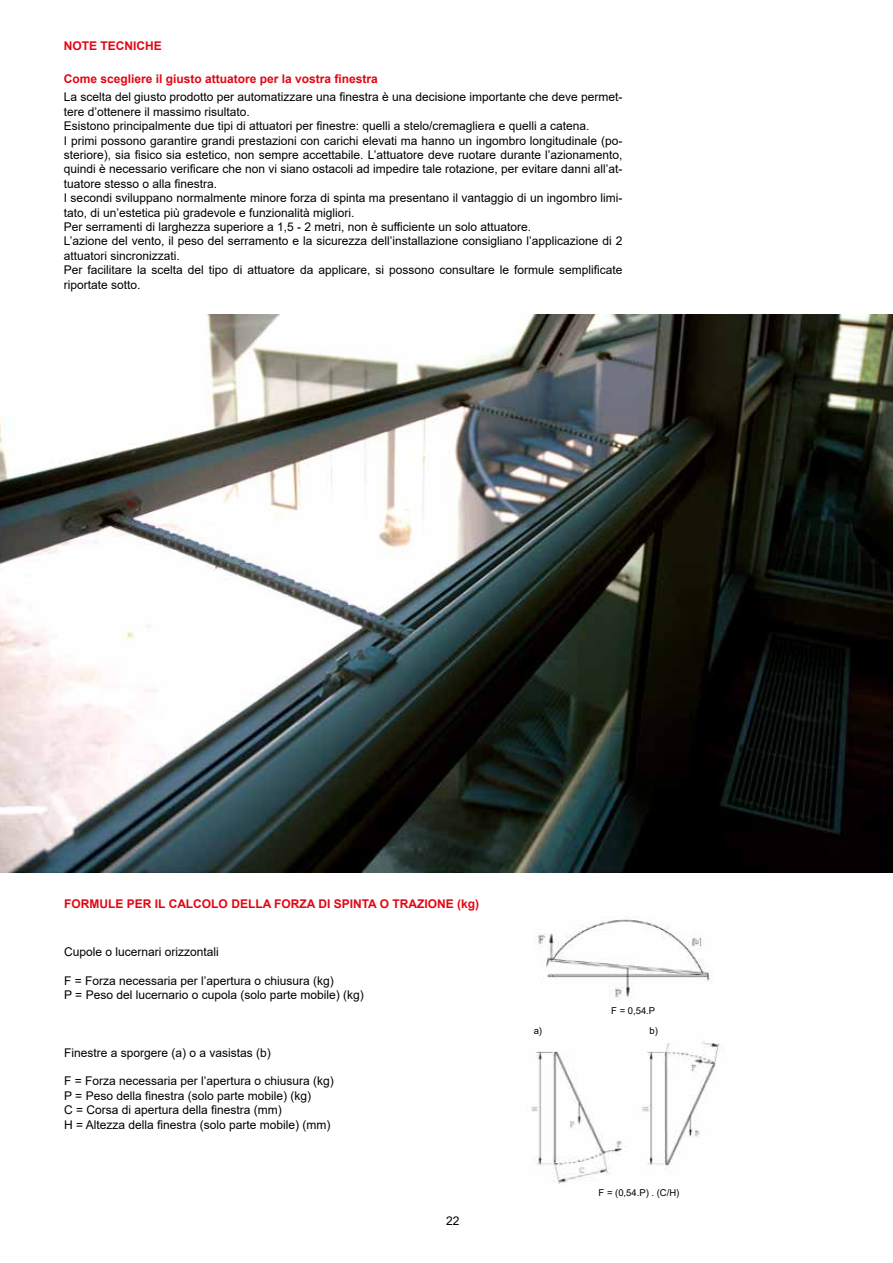
<style>
.page{position:relative;width:893px;height:1263px;background:#fff}
.page>*{position:absolute;margin:0;border:0;box-sizing:border-box;transform-origin:0 0}
.t1{font:12px/14.4px "Arial";color:#000}
.t2{font:700 12px "Arial";color:#e30613}
.t3{font:9.45px "Arial";color:#000}
</style>
<div class="page">
<img style="left:0;top:314px;width:893px;height:558px">
<img style="left:537px;top:919px;width:174px;height:79px">
<img style="left:526px;top:1041px;width:194px;height:143px">
<p class="t2" style="left:64px;top:37px;width:100px">NOTE TECNICHE</p>
<p class="t2" style="left:64px;top:70px;width:316px">Come scegliere il giusto attuatore per la vostra finestra</p>
<p class="t1" style="left:64px;top:90px;width:560px">La scelta del giusto prodotto per automatizzare una finestra è una decisione importante che deve permet&shy;tere d’ottenere il massimo risultato.<br>Esistono principalmente due tipi di attuatori per finestre: quelli a stelo/cremagliera e quelli a catena.<br>I primi possono garantire grandi prestazioni con carichi elevati ma hanno un ingombro longitudinale (po&shy;steriore), sia fisico sia estetico, non sempre accettabile. L’attuatore deve ruotare durante l’azionamento, quindi è necessario verificare che non vi siano ostacoli ad impedire tale rotazione, per evitare danni all’at&shy;tuatore stesso o alla finestra.<br>I secondi sviluppano normalmente minore forza di spinta ma presentano il vantaggio di un ingombro limi&shy;tato, di un’estetica più gradevole e funzionalità migliori.<br>Per serramenti di larghezza superiore a 1,5 - 2 metri, non è sufficiente un solo attuatore.<br>L’azione del vento, il peso del serramento e la sicurezza dell’installazione consigliano l’applicazione di 2 attuatori sincronizzati.<br>Per facilitare la scelta del tipo di attuatore da applicare, si possono consultare le formule semplificate riportate sotto.</p>
<p class="t2" style="left:64px;top:896px;width:416px">FORMULE PER IL CALCOLO DELLA FORZA DI SPINTA O TRAZIONE (kg)</p>
<p class="t1" style="left:64px;top:944px;width:156px">Cupole o lucernari orizzontali</p>
<p class="t1" style="left:64px;top:973px;width:301px">F = Forza necessaria per l’apertura o chiusura (kg)<br>P = Peso del lucernario o cupola (solo parte mobile) (kg)</p>
<p class="t1" style="left:64px;top:1045px;width:208px">Finestre a sporgere (a) o a vasistas (b)</p>
<p class="t1" style="left:64px;top:1074px;width:271px">F = Forza necessaria per l’apertura o chiusura (kg)<br>P = Peso della finestra (solo parte mobile) (kg)<br>C = Corsa di apertura della finestra (mm)<br>H = Altezza della finestra (solo parte mobile) (mm)</p>
<p class="t1" style="left:446px;top:1214px;width:15px">22</p>
<p class="t3" style="left:611px;top:1004px;width:45px">F = 0,54.P</p>
<p class="t3" style="left:534px;top:1024px;width:10px">a)</p>
<p class="t3" style="left:650px;top:1024px;width:10px">b)</p>
<p class="t3" style="left:599px;top:1186px;width:82px">F = (0,54.P) . (C/H)</p>
</div>
